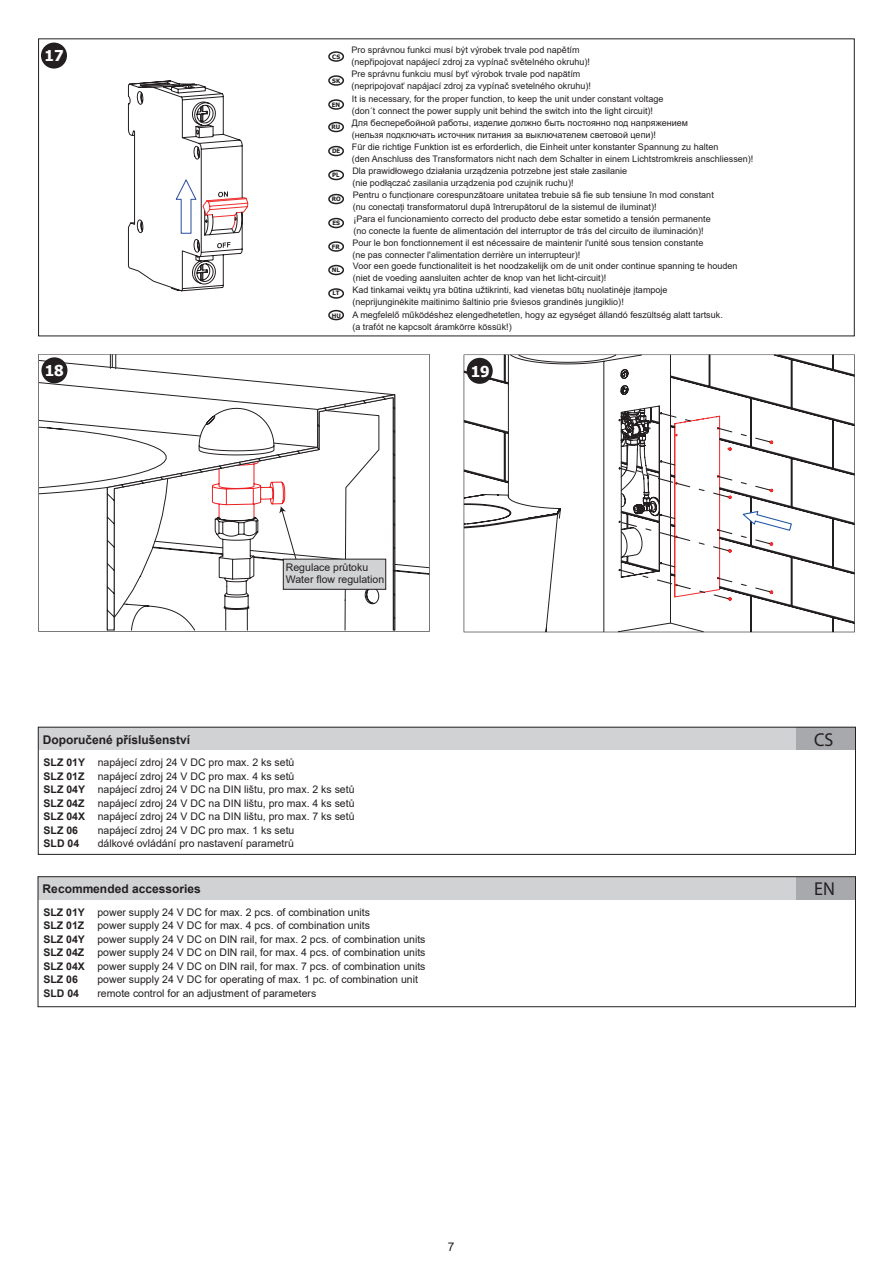
<style>
.page{position:relative;width:893px;height:1263px;background:#fff}
.page>*{position:absolute;margin:0;border:0;box-sizing:border-box;transform-origin:0 0}
.t1{font:18.75px "Myriad Pro";color:#231f20;scale:.96 1}
.t2{font:700 15px "Tahoma";color:#fff}
.t3{font:700 12px "Arial";color:#231f20}
.t4{font:12px "Arial";color:#231f20}
.t5{font:10.5px/13.5px "Arial";color:#231f20}
.t6{font:700 10.5px "Arial";color:#231f20}
.t7{font:9px/12px "Arial";color:#231f20}
.t8{font:700 6px "Tahoma";color:#231f20}
.s1{font-weight:700}
</style>
<div class="page">
<svg style="left:463px;top:355px;width:391px;height:277px"></svg>
<div style="left:466px;top:358px;width:26px;height:26px;background:#231f20;border-radius:50%"></div>
<div style="left:41px;top:43px;width:26px;height:26px;background:#231f20;border-radius:50%"></div>
<svg style="left:328px;top:51px;width:16px;height:11px"></svg>
<svg style="left:328px;top:75px;width:16px;height:11px"></svg>
<svg style="left:328px;top:99px;width:16px;height:11px"></svg>
<svg style="left:328px;top:170px;width:16px;height:10px"></svg>
<svg style="left:328px;top:288px;width:16px;height:11px"></svg>
<svg style="left:328px;top:122px;width:16px;height:10px"></svg>
<svg style="left:328px;top:146px;width:16px;height:10px"></svg>
<svg style="left:328px;top:194px;width:16px;height:10px"></svg>
<svg style="left:328px;top:218px;width:16px;height:10px"></svg>
<svg style="left:328px;top:241px;width:16px;height:11px"></svg>
<svg style="left:328px;top:265px;width:16px;height:10px"></svg>
<svg style="left:328px;top:310px;width:16px;height:10px"></svg>
<svg style="left:128px;top:80px;width:121px;height:212px"></svg>
<svg style="left:41px;top:357px;width:26px;height:26px"></svg>
<svg style="left:39px;top:360px;width:71px;height:135px"></svg>
<svg style="left:110px;top:355px;width:319px;height:220px"></svg>
<svg style="left:106px;top:394px;width:290px;height:236px"></svg>
<div style="left:283px;top:559px;width:103px;height:31px;background:#d1d2d4;border:1px solid #231f20"></div>
<svg style="left:198px;top:400px;width:99px;height:160px"></svg>
<div style="left:38px;top:727px;width:817px;height:23px;background:#d1d2d4"></div>
<div style="left:796px;top:727px;width:59px;height:23px;background:#a8a9ad"></div>
<div style="left:38px;top:727px;width:817px;height:128px;border:1px solid #231f20"></div>
<div style="left:38px;top:877px;width:817px;height:23px;background:#d1d2d4"></div>
<div style="left:796px;top:877px;width:59px;height:22px;background:#a8a9ad"></div>
<div style="left:38px;top:876px;width:817px;height:131px;border:1px solid #231f20"></div>
<h2 class="t2" style="left:45px;top:45px;width:21px">17</h2>
<p class="t7" style="left:351px;top:44px;width:240px">Pro správnou funkci musí být výrobek trvale pod napětím (nepřipojovat napájecí zdroj za vypínač světelného okruhu)!</p>
<p class="t7" style="left:352px;top:93px;width:313px">It is necessary, for the proper function, to keep the unit under constant voltage (don´t connect the power supply unit behind the switch into the light circuit)!</p>
<p class="t8" style="left:332px;top:52px;width:9px">CS</p>
<p class="t8" style="left:332px;top:76px;width:9px">SK</p>
<p class="t8" style="left:332px;top:100px;width:10px">EN</p>
<p class="t7" style="left:351px;top:68px;width:241px">Pre správnu funkciu musí byť výrobok trvale pod napätím (nepripojovať napájací zdroj za vypínač svetelného okruhu)!</p>
<h2 class="t2" style="left:45px;top:360px;width:21px">18</h2>
<p class="t8" style="left:331px;top:123px;width:10px">RU</p>
<p class="t8" style="left:332px;top:147px;width:9px">DE</p>
<p class="t8" style="left:332px;top:171px;width:9px">PL</p>
<p class="t8" style="left:332px;top:195px;width:10px">RO</p>
<p class="t8" style="left:332px;top:219px;width:9px">ES</p>
<p class="t8" style="left:332px;top:242px;width:9px">FR</p>
<p class="t8" style="left:332px;top:266px;width:10px">NL</p>
<p class="t8" style="left:332px;top:289px;width:9px">LT</p>
<p class="t8" style="left:332px;top:311px;width:11px">HU</p>
<p class="t7" style="left:352px;top:117px;width:403px">Для бесперебойной работы, изделие должно быть постоянно под напряжением<br>(нельзя подключать источник питания за выключателем световой цепи)!<br>Für die richtige Funktion ist es erforderlich, die Einheit unter konstanter Spannung zu halten<br>(den Anschluss des Transformators nicht nach dem Schalter in einem Lichtstromkreis anschliessen)!<br>Dla prawidłowego działania urządzenia potrzebne jest stałe zasilanie<br>(nie podłączać zasilania urządzenia pod czujnik ruchu)!<br>Pentru o funcționare corespunzătoare unitatea trebuie să fie sub tensiune în mod constant<br>(nu conectați transformatorul după întrerupătorul de la sistemul de iluminat)!</p>
<p class="t7" style="left:352px;top:236px;width:352px">Pour le bon fonctionnement il est nécessaire de maintenir l'unité sous tension constante (ne pas connecter l'alimentation derrière un interrupteur)!</p>
<p class="t7" style="left:352px;top:259px;width:386px">Voor een goede functionaliteit is het noodzakelijk om de unit onder continue spanning te houden (niet de voeding aansluiten achter de knop van het licht-circuit)!<br>Kad tinkamai veiktų yra būtina užtikrinti, kad vienetas būtų nuolatinėje įtampoje<br>(neprijunginėkite maitinimo šaltinio prie šviesos grandinės jungiklio)!</p>
<p class="t7" style="left:353px;top:212px;width:359px">¡Para el funcionamiento correcto del producto debe estar sometido a tensión permanente (no conecte la fuente de alimentación del interruptor de trás del circuito de iluminación)!</p>
<p class="t7" style="left:352px;top:309px;width:372px">A megfelelő működéshez elengedhetetlen, hogy az egységet állandó feszültség alatt tartsuk. (a trafót ne kapcsolt áramkörre kössük!)</p>
<h2 class="t2" style="left:470px;top:361px;width:21px">19</h2>
<p class="t5" style="left:286px;top:561px;width:100px;line-height:12.6px">Regulace průtoku<br>Water flow regulation</p>
<h3 class="t3" style="left:43px;top:731px;width:149px">Doporučené příslušenství</h3>
<h1 class="t1" style="left:814px;top:728px;width:22px">CS</h1>
<p class="t5" style="left:44px;top:756px;width:252px"><span class="s1">SLZ 01Y</span> napájecí zdroj 24 V DC pro max. 2 ks setů<br><span class="s1">SLZ 01Z</span></p>
<p class="t5" style="left:44px;top:769px;width:312px;text-indent:54px">napájecí zdroj 24 V DC pro max. 4 ks setů<br><span class="s1">SLZ 04Y</span> napájecí zdroj 24 V DC na DIN lištu, pro max. 2 ks setů<br><span class="s1">SLZ 04Z</span></p>
<p class="t5" style="left:44px;top:796px;width:312px;text-align:justify;text-indent:54px">napájecí zdroj 24 V DC na DIN lištu, pro max. 4 ks setů <span class="s1">SLZ 04X</span> napájecí zdroj 24 V DC na DIN lištu, pro max. 7 ks setů <span class="s1">SLZ 06</span></p>
<p class="t5" style="left:98px;top:823px;width:198px">napájecí zdroj 24 V DC pro max. 1 ks setu</p>
<p class="t6" style="left:44px;top:836px;width:37px">SLD 04</p>
<p class="t5" style="left:98px;top:837px;width:198px">dálkové ovládání pro nastavení parametrů</p>
<h3 class="t3" style="left:43px;top:880px;width:160px">Recommended accessories</h3>
<h1 class="t1" style="left:814px;top:877px;width:23px">EN</h1>
<p class="t5" style="left:43px;top:905px;width:328px"><span class="s1">SLZ 01Y</span> power supply 24 V DC for max. 2 pcs. of combination units<br><span class="s1">SLZ 01Z</span></p>
<p class="t5" style="left:43px;top:919px;width:383px;text-indent:54px">power supply 24 V DC for max. 4 pcs. of combination units<br><span class="s1">SLZ 04Y</span> power supply 24 V DC on DIN rail, for max. 2 pcs. of combination units<br><span class="s1">SLZ 04Z</span></p>
<p class="t5" style="left:43px;top:946px;width:383px;text-align:justify;text-indent:54px">power supply 24 V DC on DIN rail, for max. 4 pcs. of combination units <span class="s1">SLZ 04X</span> power supply 24 V DC on DIN rail, for max. 7 pcs. of combination units <span class="s1">SLZ 06</span></p>
<p class="t5" style="left:97px;top:973px;width:322px">power supply 24 V DC for operating of max. 1 pc. of combination unit</p>
<p class="t6" style="left:43px;top:986px;width:37px">SLD 04</p>
<p class="t5" style="left:97px;top:986px;width:220px">remote control for an adjustment of parameters</p>
<h3 class="t4" style="left:448px;top:1239px;width:8px">7</h3>
</div>
